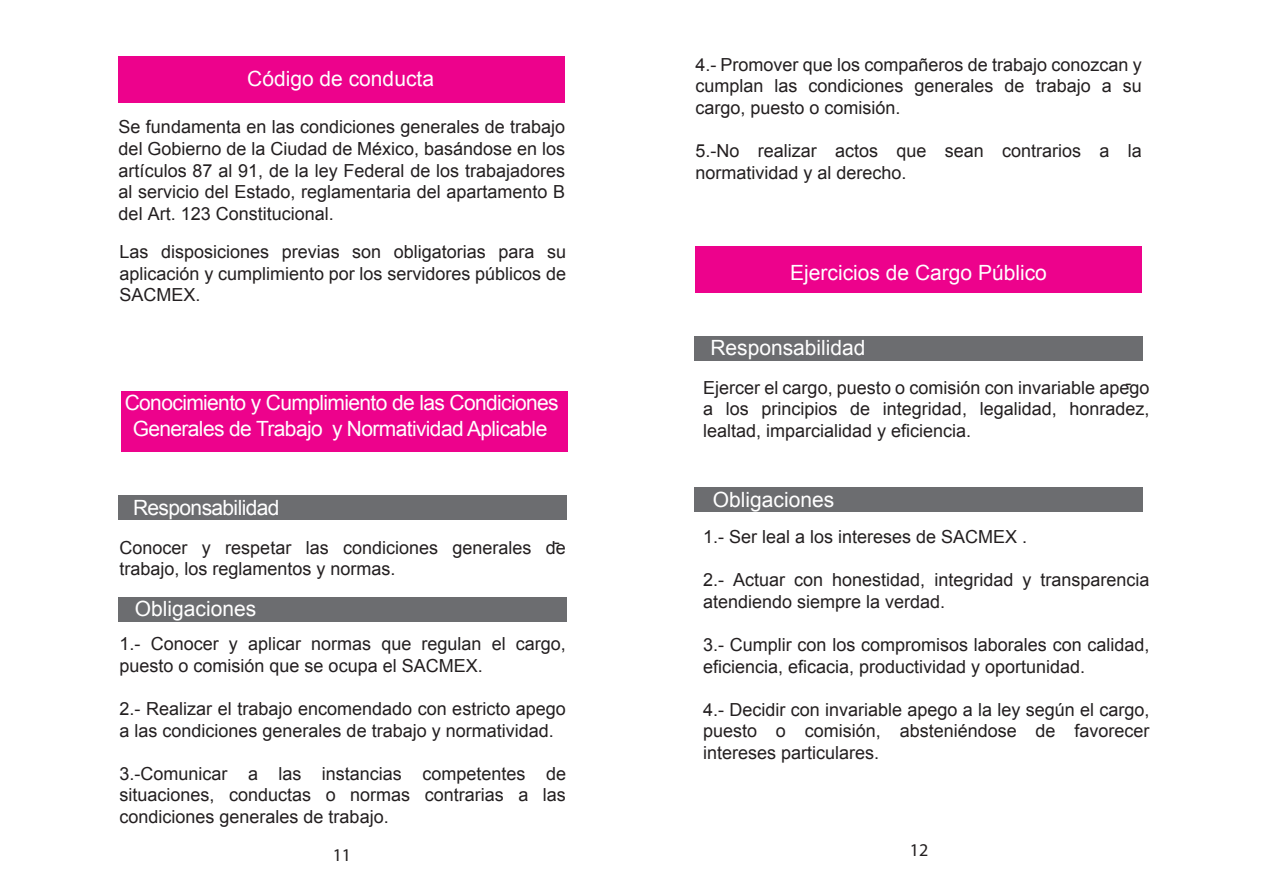
<style>
.page{position:relative;width:1263px;height:893px;background:#fff}
.page>*{position:absolute;margin:0;border:0;box-sizing:border-box;transform-origin:0 0}
.t1{font:21px/25.5px "Arial";letter-spacing:-.03em;color:#fff;text-align:center}
.t2{font:21px "Arial";color:#fff}
.t3{font:18px/21.6px "Arial";color:#231f20;text-align:justify}
.t4{font:18px "Myriad Pro";color:#231f20}
</style>
<div class="page">
<div style="left:694px;top:487px;width:449px;height:24px;background:#6c6d70"></div>
<div style="left:694px;top:337px;width:449px;height:24px;background:#6c6d70"></div>
<div style="left:118px;top:598px;width:449px;height:24px;background:#6c6d70"></div>
<div style="left:118px;top:496px;width:449px;height:24px;background:#6c6d70"></div>
<div style="left:122px;top:391px;width:446px;height:60px;background:#ed028c"></div>
<div style="left:118px;top:56px;width:447px;height:47px;background:#ed028c"></div>
<div style="left:695px;top:246px;width:447px;height:47px;background:#ed028c"></div>
<p class="t2" style="left:247px;top:65px;width:188px">Código de conducta</p>
<p class="t3" style="left:119px;top:117px;width:448px">Se fundamenta en las condiciones generales de trabajo del Gobierno de la Ciudad de México, basándose en los artículos 87 al 91, de la ley Federal de los trabajadores al servicio del Estado, reglamentaria del apartamento B del Art. 123 Constitucional.</p>
<p class="t3" style="left:120px;top:241px;width:448px">Las disposiciones previas son obligatorias para su aplicación y cumplimiento por los servidores públicos de SACMEX.</p>
<p class="t1" style="left:125px;top:390px;width:436px">Conocimiento y Cumplimiento de las Condiciones<br>Generales de Trabajo y Normatividad Aplicable</p>
<p class="t1" style="left:133px;top:495px;width:148px">Responsabilidad</p>
<p class="t3" style="left:120px;top:537px;width:448px">Conocer y respetar las condiciones generales de trabajo, los reglamentos y normas.</p>
<p class="t3" style="left:554px;top:531px;width:7px">-</p>
<p class="t2" style="left:135px;top:595px;width:123px">Obligaciones</p>
<p class="t3" style="left:120px;top:633px;width:448px">1.- Conocer y aplicar normas que regulan el cargo, puesto o comisión que se ocupa el SACMEX.</p>
<p class="t3" style="left:120px;top:698px;width:448px">2.- Realizar el trabajo encomendado con estricto apego a las condiciones generales de trabajo y normatividad.</p>
<p class="t3" style="left:120px;top:763px;width:448px">3.-Comunicar a las instancias competentes de situaciones, conductas o normas contrarias a las condiciones generales de trabajo.</p>
<p class="t4" style="left:333px;top:844px;width:20px">11</p>
<p class="t3" style="left:695px;top:54px;width:448px">4.- Promover que los compañeros de trabajo conozcan y cumplan las condiciones generales de trabajo a su cargo, puesto o comisión.</p>
<p class="t3" style="left:695px;top:140px;width:448px">5.-No realizar actos que sean contrarios a la normatividad y al derecho.</p>
<p class="t2" style="left:790px;top:259px;width:258px">Ejercicios de Cargo Público</p>
<p class="t2" style="left:710px;top:334px;width:157px">Responsabilidad</p>
<p class="t3" style="left:703px;top:377px;width:448px">Ejercer el cargo, puesto o comisión con invariable apego a los principios de integridad, legalidad, honradez, lealtad, imparcialidad y eficiencia.</p>
<p class="t3" style="left:1125px;top:372px;width:7px">-</p>
<p class="t2" style="left:713px;top:485px;width:123px">Obligaciones</p>
<p class="t3" style="left:703px;top:526px;width:326px">1.- Ser leal a los intereses de SACMEX .</p>
<p class="t3" style="left:703px;top:569px;width:448px">2.- Actuar con honestidad, integridad y transparencia atendiendo siempre la verdad.</p>
<p class="t3" style="left:703px;top:634px;width:448px">3.- Cumplir con los compromisos laborales con calidad, eficiencia, eficacia, productividad y oportunidad.</p>
<p class="t3" style="left:703px;top:699px;width:448px">4.- Decidir con invariable apego a la ley según el cargo, puesto o comisión, absteniéndose de favorecer intereses particulares.</p>
<p class="t4" style="left:910px;top:839px;width:20px">12</p>
</div>
